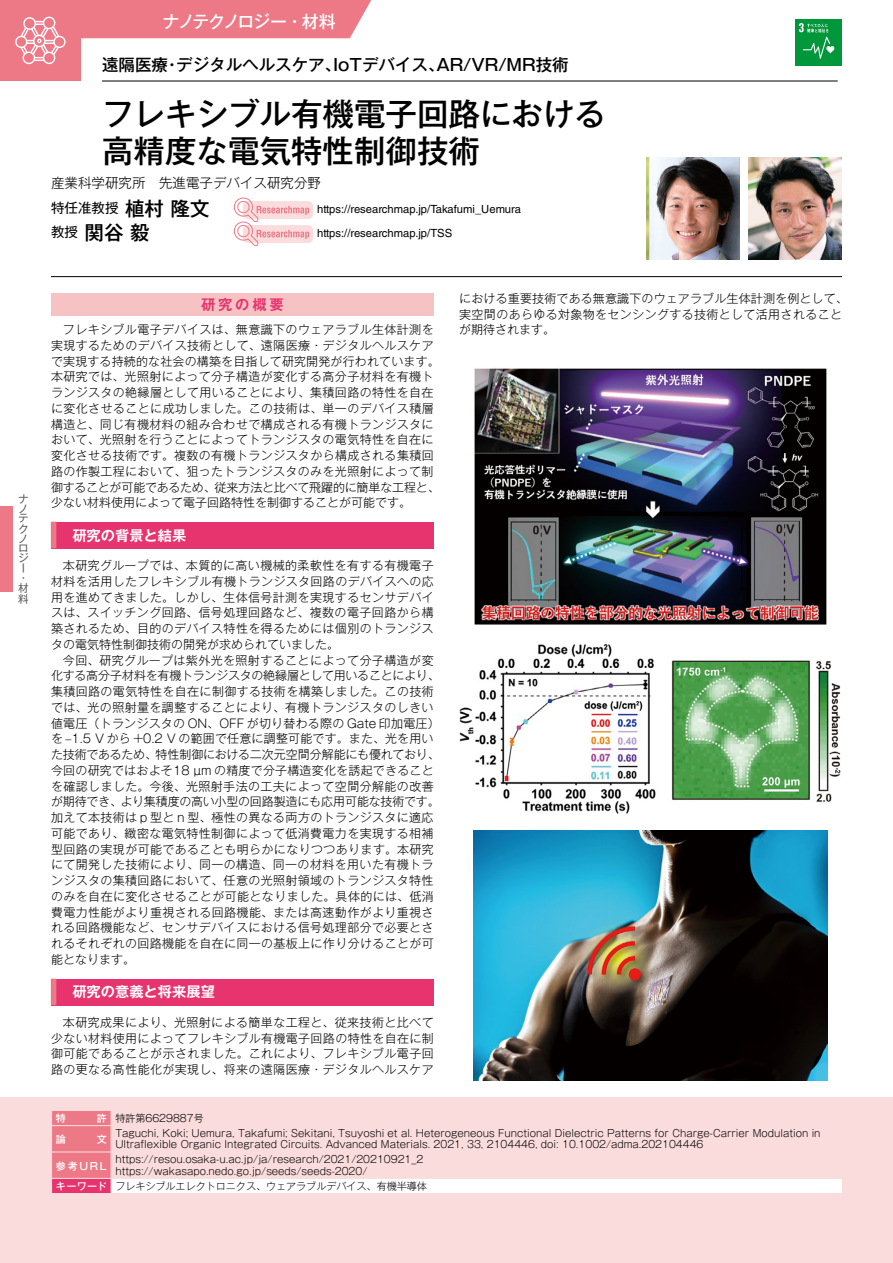
<style>
.page{position:relative;width:893px;height:1263px;background:#fff}
.page>*{position:absolute;margin:0;border:0;box-sizing:border-box;transform-origin:0 0}
.t1{font:500 31.5px/37.5px "Gothic MB101 Pr 6";color:#000}
.t2{font:500 19.5px "Gothic MB101 Pr 6";color:#000}
.t3{font:500 16.95px "Gothic MB101 Pr 6";letter-spacing:-.08em;color:#fff}
.t4{font:500 16.5px "Gothic MB101 Pr 6";color:#000}
.t5{font:700 14.25px "Gothic MB101 Pr 6 De";color:#fff}
.t6{font:700 14.25px "Gothic MB101 Pr 6 De";letter-spacing:.2em;color:#e7336e}
.t7{font:300 13.5px/25.3px "Gothic MB101 Pr 6";color:#000}
.t8{font:300 12px/15.8px "Gothic MB101 Pr 6";letter-spacing:.03em;color:#000}
.t9{font:11.25px/24px "Helvetica LT Std";color:#000}
.t10{font:10.65px/10.1px "Gothic MB101 Pr 6";color:#595757}
.t11{font:300 10.05px/11.2px "Gothic MB101 Pr 6";color:#000}
.t12{font:500 10.05px "Gothic MB101 Pr 6";letter-spacing:.18em;color:#fff}
.s1{font-weight:400}
.s2{font-weight:500;font-size:19.5px}
.s3{font-weight:400;font-size:13.5px}
.s4{font-size:26.55px;color:#ed7987}
.s5{font-family:"Helvetica LT Std"}
.s6{font-weight:500;color:#fff}
</style>
<div class="page">
<div style="left:51px;top:293px;width:383px;height:23px;background:#f7c2c3"></div>
<div style="left:51px;top:522px;width:383px;height:27px;background:#e7336e"></div>
<div style="left:51px;top:979px;width:383px;height:26px;background:#e7336e"></div>
<div style="left:0;top:1097px;width:893px;height:166px;background:#fbdcdc"></div>
<div style="left:111px;top:1178px;width:731px;height:15px;background:#fff"></div>
<hr style="left:111px;top:1178px;width:732px;height:1px;background:#fbdcdc">
<svg style="left:51px;top:1111px;width:61px;height:82px;background:#ed7589"></svg>
<img style="left:474px;top:367px;width:353px;height:258px">
<img style="left:459px;top:644px;width:382px;height:170px">
<img style="left:474px;top:831px;width:354px;height:249px">
<div style="left:795px;top:19px;width:47px;height:47px;background:#00973b"></div>
<svg style="left:799px;top:23px;width:35px;height:36px"></svg>
<hr style="left:51px;top:276px;width:791px;height:1px;background:#000">
<div style="left:243px;top:201px;width:70px;height:18px;background:#fbdcdc;border-radius:5px"></div>
<div style="left:243px;top:225px;width:70px;height:18px;background:#fbdcdc;border-radius:5px"></div>
<svg style="left:234px;top:198px;width:75px;height:48px"></svg>
<img style="left:646px;top:157px;width:94px;height:102px">
<img style="left:748px;top:157px;width:94px;height:102px">
<div style="left:0;top:0;width:81px;height:81px;background:#ed7987"></div>
<hr style="left:892px;top:0;width:1px;height:81px;background:#ed7987">
<div style="left:81px;top:0;width:291px;height:38px;background:#ed7987"></div>
<hr style="left:102px;top:81px;width:736px;height:1px;background:#000">
<svg style="left:15px;top:17px;width:51px;height:47px"></svg>
<div style="left:0;top:506px;width:13px;height:85px;background:#ed7987"></div>
<p class="t10" style="left:18px;top:493px;width:11px">ナノテクノ</p>
<p class="t10" style="left:18px;top:542px;width:12px">ロジー・材料</p>
<h3 class="t3" style="left:162px;top:7px;width:175px">ナノテクノロジー・材料</h3>
<h3 class="t4" style="left:102px;top:51px;width:468px">遠隔医療・デジタルヘルスケア、IoTデバイス、AR/VR/MR技術</h3>
<h1 class="t1" style="left:102px;top:93px;width:505px">フレキシブル有機電子回路における高精度な電気特性制御技術</h1>
<p class="t7" style="left:51px;top:169px;width:271px">産業科学研究所　先進電子デバイス研究分野<span class="s1">特任准教授</span> <span class="s2">植村 隆文</span></p>
<h2 class="t2" style="left:51px;top:216px;width:100px"><span class="s3">教授</span> 関谷 毅</h2>
<p class="t9" style="left:317px;top:197px;width:205px">https://researchmap.jp/Takafumi_Uemura https://researchmap.jp/TSS</p>
<p class="t6" style="left:201px;top:293px;width:84px">研究の概要</p>
<p class="t8" style="left:51px;top:321px;width:390px;text-indent:12px">フレキシブル電子デバイスは、無意識下のウェアラブル生体計測を実現するためのデバイス技術として、遠隔医療・デジタルヘルスケアで実現する持続的な社会の構築を目指して研究開発が行われています。本研究では、光照射によって分子構造が変化する高分子材料を有機トランジスタの絶縁層として用いることにより、集積回路の特性を自在に変化させることに成功しました。この技術は、単一のデバイス積層構造と、同じ有機材料の組み合わせで構成される有機トランジスタにおいて、光照射を行うことによってトランジスタの電気特性を自在に変化させる技術です。複数の有機トランジスタから構成される集積回路の作製工程において、狙ったトランジスタのみを光照射によって制御することが可能であるため、従来方法と比べて飛躍的に簡単な工程と、少ない材料使用によって電子回路特性を制御することが可能です。</p>
<p class="t5" style="left:51px;top:523px;width:137px"><span class="s4">▍</span> 研究の背景と結果</p>
<p class="t8" style="left:51px;top:557px;width:384px;text-align:justify;text-indent:12px">本研究グループでは、本質的に高い機械的柔軟性を有する有機電子材料を活用したフレキシブル有機トランジスタ回路のデバイスへの応用を進めてきました。しかし、生体信号計測を実現するセンサデバイスは、スイッチング回路、信号処理回路など、複数の電子回路から構築されるため、目的のデバイス特性を得るためには個別のトランジスタの電気特性制御技術の開発が求められていました。</p>
<p class="t8" style="left:51px;top:651px;width:390px;text-indent:12px">今回、研究グループは紫外光を照射することによって分子構造が変化する高分子材料を有機トランジスタの絶縁層として用いることにより、集積回路の電気特性を自在に制御する技術を構築しました。この技術では、光の照射量を調整することにより、有機トランジスタのしきい値電圧（トランジスタの ON、OFF が切り替わる際の Gate 印加電圧）を <span class="s5">–</span>1.5 V から +0.2 V の範囲で任意に調整可能です。また、光を用いた技術であるため、特性制御における二次元空間分解能にも優れており、今回の研究ではおよそ18 µm の精度で分子構造変化を誘起できることを確認しました。今後、光照射手法の工夫によって空間分解能の改善が期待でき、より集積度の高い小型の回路製造にも応用可能な技術です。加えて本技術は p 型と n 型、極性の異なる両方のトランジスタに適応可能であり、緻密な電気特性制御によって低消費電力を実現する相補型回路の実現が可能であることも明らかになりつつあります。本研究にて開発した技術により、同一の構造、同一の材料を用いた有機トランジスタの集積回路において、任意の光照射領域のトランジスタ特性のみを自在に変化させることが可能となりました。具体的には、低消費電力性能がより重視される回路機能、または高速動作がより重視される回路機能など、センサデバイスにおける信号処理部分で必要とされるそれぞれの回路機能を自在に同一の基板上に作り分けることが可能となります。</p>
<p class="t5" style="left:51px;top:980px;width:165px"><span class="s4">▍</span> 研究の意義と将来展望</p>
<p class="t8" style="left:51px;top:1013px;width:384px;text-align:justify;text-indent:12px">本研究成果により、光照射による簡単な工程と、従来技術と比べて少ない材料使用によってフレキシブル有機電子回路の特性を自在に制御可能であることが示されました。これにより、フレキシブル電子回路の更なる高性能化が実現し、将来の遠隔医療・デジタルヘルスケア</p>
<p class="t8" style="left:459px;top:289px;width:390px">における重要技術である無意識下のウェアラブル生体計測を例として、実空間のあらゆる対象物をセンシングする技術として活用されることが期待されます。</p>
<p class="t12" style="left:56px;top:1110px;width:12px">特</p>
<p class="t11" style="left:97px;top:1111px;width:108px"><span class="s6">許</span> 特許第6629887号</p>
<p class="t12" style="left:56px;top:1131px;width:12px">論</p>
<p class="t12" style="left:97px;top:1131px;width:12px">文</p>
<p class="t11" style="left:115px;top:1127px;width:707px">Taguchi, Koki; Uemura, Takafumi; Sekitani, Tsuyoshi et al. Heterogeneous Functional Dielectric Patterns for Charge-Carrier Modulation in<br>Ultraflexible Organic Integrated Circuits. Advanced Materials. 2021, 33, 2104446, doi: 10.1002/adma.202104446</p>
<p class="t12" style="left:56px;top:1157px;width:53px">参考URL</p>
<p class="t11" style="left:115px;top:1153px;width:310px">https://resou.osaka-u.ac.jp/ja/research/2021/20210921_2 https://wakasapo.nedo.go.jp/seeds/seeds-2020/</p>
<p class="t11" style="left:56px;top:1179px;width:373px"><span class="s6">キーワード</span> フレキシブルエレクトロニクス、ウェアラブルデバイス、有機半導体</p>
</div>
